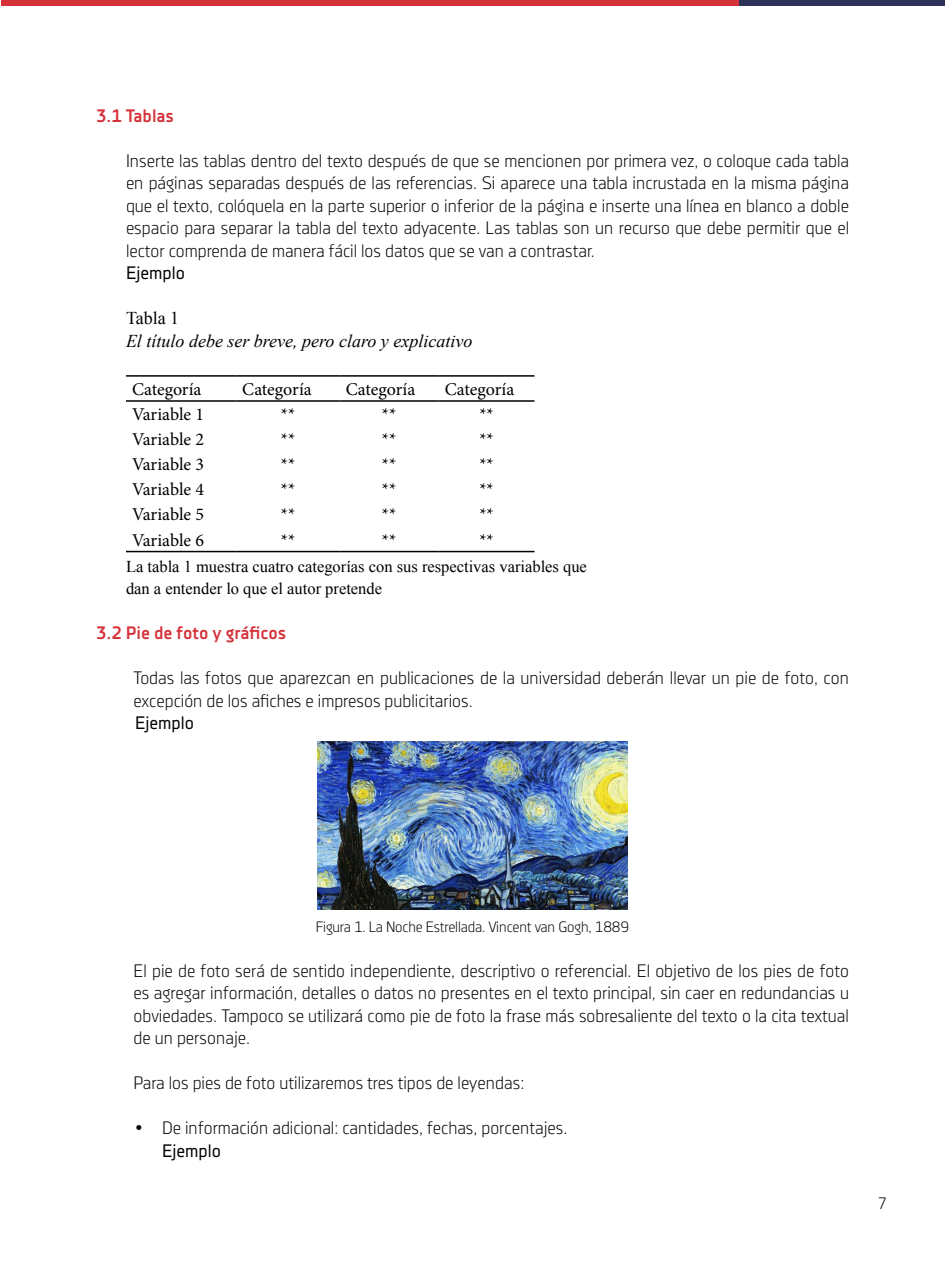
<style>
.page{position:relative;width:945px;height:1262px;background:#fff}
.page>*{position:absolute;margin:0;border:0;box-sizing:border-box;transform-origin:0 0}
.t1{font:18px/22.5px "Decima Nova Pro Lt";color:#000;text-align:justify}
.t2{font:18px "Minion Pro";letter-spacing:-.005em;color:#000}
.t3{font:italic 18px "Times New Roman";color:#000}
.t4{font:700 18px "Decima Nova Pro";color:#d53138}
.t5{font:18px "Decima Nova Pro";color:#000}
.t6{font:18px "Times New Roman";color:#000}
.t7{font:16.5px "Times New Roman";color:#000}
.t8{font:16.5px "Decima Nova Pro Lt";color:#000}
.t9{font:15px "Decima Nova Pro Lt";letter-spacing:-.01em;color:#000}
</style>
<div class="page">
<div style="left:1px;top:0;width:780px;height:5px;background:#d53138"></div>
<div style="left:740px;top:0;width:205px;height:5px;background:#2e3057"></div>
<hr style="left:126px;top:375px;width:110px;height:1px;background:#000">
<hr style="left:236px;top:375px;width:104px;height:1px;background:#000">
<hr style="left:340px;top:375px;width:99px;height:1px;background:#000">
<hr style="left:439px;top:375px;width:95px;height:1px;background:#000">
<hr style="left:126px;top:400px;width:110px;height:2px;background:#000">
<hr style="left:236px;top:400px;width:104px;height:2px;background:#000">
<hr style="left:340px;top:400px;width:99px;height:2px;background:#000">
<hr style="left:439px;top:400px;width:95px;height:2px;background:#000">
<hr style="left:126px;top:551px;width:110px;height:1px;background:#000">
<hr style="left:236px;top:551px;width:104px;height:1px;background:#000">
<hr style="left:340px;top:551px;width:99px;height:1px;background:#000">
<hr style="left:439px;top:551px;width:95px;height:1px;background:#000">
<img style="left:318px;top:741px;width:309px;height:168px">
<p class="t4" style="left:96px;top:105px;width:80px">3.1 Tablas</p>
<p class="t1" style="left:126px;top:149px;width:725px">Inserte las tablas dentro del texto después de que se mencionen por primera vez, o coloque cada tabla en páginas separadas después de las referencias. Si aparece una tabla incrustada en la misma página que el texto, colóquela en la parte superior o inferior de la página e inserte una línea en blanco a doble espacio para separar la tabla del texto adyacente. Las tablas son un recurso que debe permitir que el lector comprenda de manera fácil los datos que se van a contrastar.</p>
<p class="t5" style="left:126px;top:263px;width:61px">Ejemplo</p>
<p class="t6" style="left:126px;top:306px;width:55px">Tabla 1</p>
<p class="t3" style="left:126px;top:328px;width:348px">El título debe ser breve, pero claro y explicativo</p>
<p class="t2" style="left:132px;top:377px;width:71px">Categoría</p>
<p class="t2" style="left:242px;top:377px;width:71px">Categoría</p>
<p class="t2" style="left:346px;top:377px;width:71px">Categoría</p>
<p class="t2" style="left:445px;top:377px;width:71px">Categoría</p>
<p class="t2" style="left:132px;top:402px;width:73px">Variable 1</p>
<p class="t2" style="left:281px;top:402px;width:16px">**</p>
<p class="t2" style="left:382px;top:402px;width:16px">**</p>
<p class="t2" style="left:479px;top:402px;width:16px">**</p>
<p class="t2" style="left:132px;top:427px;width:73px">Variable 2</p>
<p class="t2" style="left:281px;top:427px;width:16px">**</p>
<p class="t2" style="left:382px;top:427px;width:16px">**</p>
<p class="t2" style="left:479px;top:427px;width:16px">**</p>
<p class="t2" style="left:132px;top:452px;width:73px">Variable 3</p>
<p class="t2" style="left:281px;top:452px;width:16px">**</p>
<p class="t2" style="left:382px;top:452px;width:16px">**</p>
<p class="t2" style="left:479px;top:452px;width:16px">**</p>
<p class="t2" style="left:132px;top:477px;width:73px">Variable 4</p>
<p class="t2" style="left:281px;top:477px;width:16px">**</p>
<p class="t2" style="left:382px;top:477px;width:16px">**</p>
<p class="t2" style="left:479px;top:477px;width:16px">**</p>
<p class="t2" style="left:132px;top:502px;width:73px">Variable 5</p>
<p class="t2" style="left:281px;top:502px;width:16px">**</p>
<p class="t2" style="left:382px;top:502px;width:16px">**</p>
<p class="t2" style="left:479px;top:502px;width:16px">**</p>
<p class="t2" style="left:132px;top:528px;width:73px">Variable 6</p>
<p class="t2" style="left:281px;top:528px;width:16px">**</p>
<p class="t2" style="left:382px;top:528px;width:16px">**</p>
<p class="t2" style="left:479px;top:528px;width:16px">**</p>
<p class="t7" style="left:126px;top:555px;width:462px">La tabla 1 muestra cuatro categorías con sus respectivas variables que</p>
<p class="t7" style="left:126px;top:577px;width:258px">dan a entender lo que el autor pretende</p>
<p class="t4" style="left:96px;top:623px;width:192px">3.2 Pie de foto y gráficos</p>
<p class="t1" style="left:134px;top:666px;width:717px">Todas las fotos que aparezcan en publicaciones de la universidad deberán llevar un pie de foto, con excepción de los afiches e impresos publicitarios.</p>
<p class="t5" style="left:135px;top:713px;width:61px">Ejemplo</p>
<p class="t9" style="left:316px;top:918px;width:315px">Figura 1. La Noche Estrellada. Vincent van Gogh, 1889</p>
<p class="t1" style="left:134px;top:959px;width:717px">El pie de foto será de sentido independiente, descriptivo o referencial. El objetivo de los pies de foto es agregar información, detalles o datos no presentes en el texto principal, sin caer en redundancias u obviedades. Tampoco se utilizará como pie de foto la frase más sobresaliente del texto o la cita textual de un personaje.</p>
<p class="t1" style="left:134px;top:1071px;width:392px">Para los pies de foto utilizaremos tres tipos de leyendas:</p>
<p class="t1" style="left:135px;top:1116px;width:434px">• De información adicional: cantidades, fechas, porcentajes.</p>
<p class="t5" style="left:162px;top:1140px;width:61px">Ejemplo</p>
<p class="t8" style="left:877px;top:1194px;width:11px">7</p>
</div>
